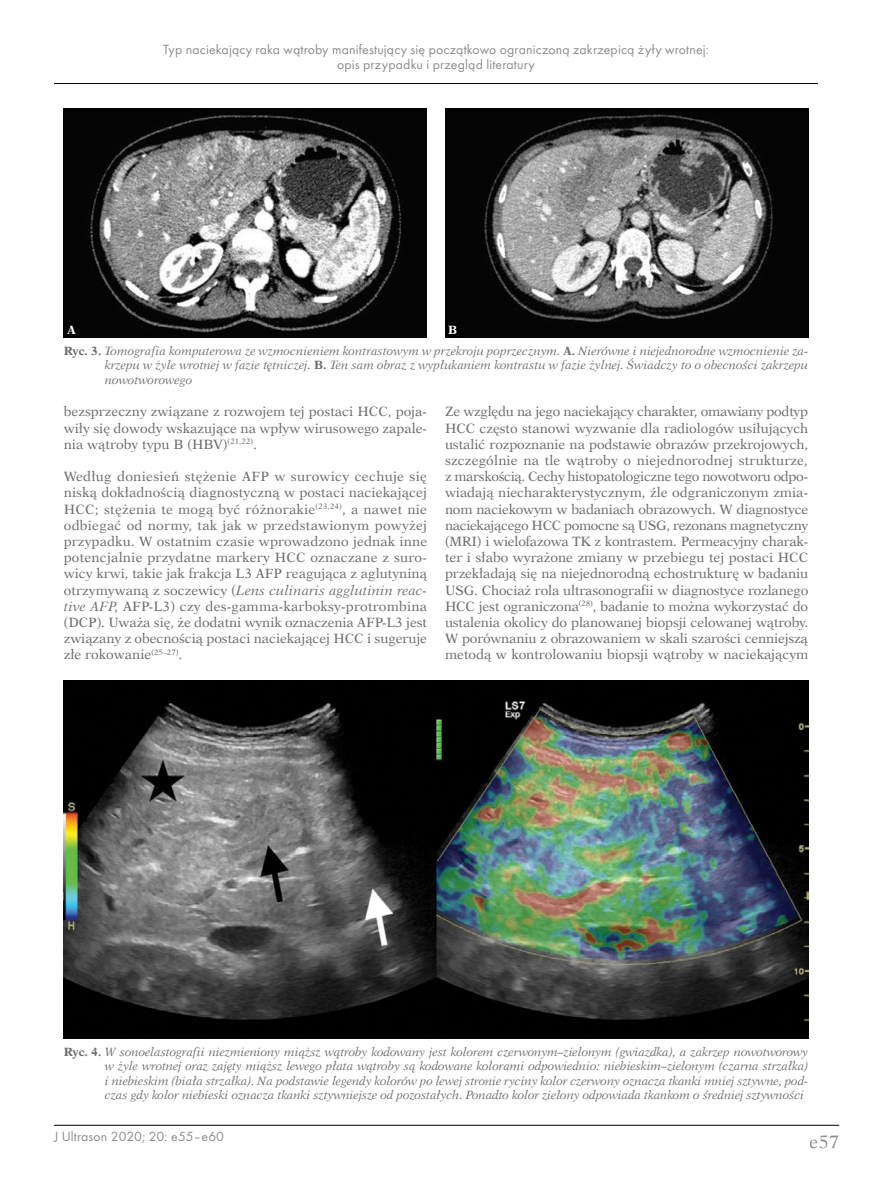
<style>
.page{position:relative;width:872px;height:1191px;background:#fff}
.page>*{position:absolute;margin:0;border:0;box-sizing:border-box;transform-origin:0 0}
.t1{font:18px "Dutch 823 EU Normal";color:#6d6e71}
.t2{font:13.8px/14.4px "Futura TCE";letter-spacing:.01em;color:#6d6e71;text-align:center}
.BPL_-_Body_PL{font:13.5px/16.2px "Dutch 823 EU Normal";letter-spacing:-.005em;color:#6d6e71;text-align:justify}
.Normalny{font:12px/14.4px "Dutch 823 EU Italic";letter-spacing:-.005em;color:#6d6e71;text-align:justify}
.Normalny-2{font:12px "Dutch 823 EU Bold";color:#fff}
.s1{font-family:"Dutch 823 EU Bold"}
.s2{font-family:"Dutch 823 EU Italic"}
</style>
<div class="page">
<hr style="left:54px;top:1125px;width:785px;height:1px;background:#000">
<hr style="left:54px;top:83px;width:764px;height:1px;background:#000">
<img style="left:64px;top:108px;width:363px;height:229px">
<img style="left:445px;top:108px;width:363px;height:229px">
<div style="left:64px;top:322px;width:15px;height:15px;background:#000"></div>
<div style="left:445px;top:322px;width:15px;height:15px;background:#000"></div>
<img style="left:64px;top:681px;width:744px;height:357px">
<p class="t2" style="left:163px;top:42px;width:547px">Typ naciekający raka wątroby manifestujący się początkowo ograniczoną zakrzepicą żyły wrotnej: opis przypadku i przegląd literatury</p>
<p class="Normalny-2" style="left:67px;top:323px;width:10px">A</p>
<p class="Normalny-2" style="left:448px;top:323px;width:11px">B</p>
<p class="Normalny" style="left:105px;top:344px;width:705px;text-indent:-41px"><span class="s1">Ryc. 3.</span> Tomografia komputerowa ze wzmocnieniem kontrastowym w przekroju poprzecznym. <span class="s1">A.</span> Nierówne i niejednorodne wzmocnienie za&shy;krzepu w żyle wrotnej w fazie tętniczej. <span class="s1">B.</span> Ten sam obraz z wypłukaniem kontrastu w fazie żylnej. Świadczy to o obecności zakrzepu nowotworowego</p>
<p class="BPL_-_Body_PL" style="left:64px;top:404px;width:365px">bezsprzeczny związane z rozwojem tej postaci HCC, poja&shy;wiły się dowody wskazujące na wpływ wirusowego zapale&shy;nia wątroby typu B (HBV)<sup>(21,22)</sup>.</p>
<p class="BPL_-_Body_PL" style="left:64px;top:468px;width:365px">Według doniesień stężenie AFP w surowicy cechuje się niską dokładnością diagnostyczną w postaci naciekającej HCC; stężenia te mogą być różnorakie<sup>(23,24)</sup>, a nawet nie odbiegać od normy, tak jak w przedstawionym powyżej przypadku. W ostatnim czasie wprowadzono jednak inne potencjalnie przydatne markery HCC oznaczane z suro&shy;wicy krwi, takie jak frakcja L3 AFP reagująca z aglutyniną otrzymywaną z soczewicy (<span class="s2">Lens culinaris agglutinin reac&shy;tive AFP,</span> AFP-L3) czy des-gamma-karboksy-protrombina (DCP). Uważa się, że dodatni wynik oznaczenia AFP-L3 jest związany z obecnością postaci naciekającej HCC i sugeruje złe rokowanie<sup>(25–27)</sup>.</p>
<p class="BPL_-_Body_PL" style="left:445px;top:404px;width:365px">Ze względu na jego naciekający charakter, omawiany podtyp HCC często stanowi wyzwanie dla radiologów usiłujących ustalić rozpoznanie na podstawie obrazów przekrojowych, szczególnie na tle wątroby o niejednorodnej strukturze, z marskością. Cechy histopatologiczne tego nowotworu odpo&shy;wiadają niecharakterystycznym, źle odgraniczonym zmia&shy;nom naciekowym w badaniach obrazowych. W diagnostyce naciekającego HCC pomocne są USG, rezonans magnetyczny (MRI) i wielofazowa TK z kontrastem. Permeacyjny charak&shy;ter i słabo wyrażone zmiany w przebiegu tej postaci HCC przekładają się na niejednorodną echostrukturę w badaniu USG. Chociaż rola ultrasonografii w diagnostyce rozlanego HCC jest ograniczona<sup>(28)</sup>, badanie to można wykorzystać do ustalenia okolicy do planowanej biopsji celowanej wątroby.<br>W porównaniu z obrazowaniem w skali szarości cenniejszą metodą w kontrolowaniu biopsji wątroby w naciekającym</p>
<p class="Normalny" style="left:105px;top:1044px;width:705px;text-indent:-41px"><span class="s1">Ryc. 4.</span> W sonoelastografii niezmieniony miąższ wątroby kodowany jest kolorem czerwonym–zielonym (gwiazdka), a zakrzep nowotworowy w żyle wrotnej oraz zajęty miąższ lewego płata wątroby są kodowane kolorami odpowiednio: niebieskim–zielonym (czarna strzałka) i niebieskim (biała strzałka). Na podstawie legendy kolorów po lewej stronie ryciny kolor czerwony oznacza tkanki mniej sztywne, pod&shy;czas gdy kolor niebieski oznacza tkanki sztywniejsze od pozostałych. Ponadto kolor zielony odpowiada tkankom o średniej sztywności</p>
<p class="t2" style="left:54px;top:1128px;width:172px">J Ultrason 2020; 20: e55–e60</p>
<h1 class="t1" style="left:809px;top:1131px;width:31px">e57</h1>
</div>
